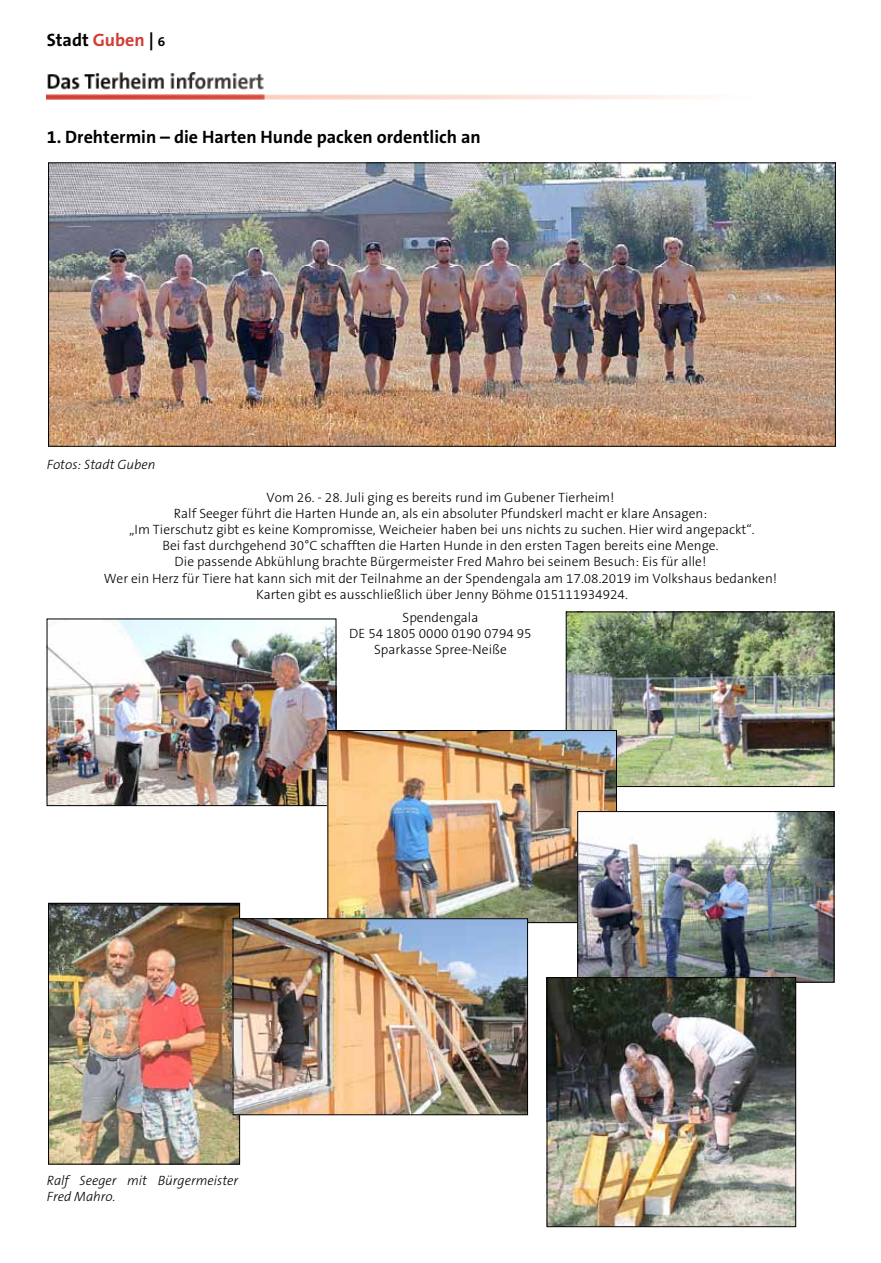
<style>
.page{position:relative;width:881px;height:1263px;background:#fff}
.page>*{position:absolute;margin:0;border:0;box-sizing:border-box;transform-origin:0 0}
.t1{font:700 18px "The Sans B7";color:#000}
.t2{font:300 13.5px/16.2px "The Sans B3";color:#000;text-align:center}
.t3{font:italic 300 13.5px/16.2px "The Sans B3";color:#000}
.s1{color:#d13e37}
.s2{font-size:13.5px}
</style>
<div class="page">
<img style="left:47px;top:72px;width:660px;height:28px">
<img style="left:50px;top:165px;width:783px;height:279px">
<img style="left:49px;top:621px;width:285px;height:183px">
<div style="left:47px;top:619px;width:289px;height:187px;border:1px solid #000"></div>
<img style="left:50px;top:905px;width:188px;height:257px">
<div style="left:48px;top:903px;width:192px;height:261px;border:1px solid #000"></div>
<img style="left:568px;top:614px;width:263px;height:171px">
<div style="left:566px;top:612px;width:267px;height:175px;border:1px solid #000"></div>
<img style="left:329px;top:732px;width:285px;height:189px">
<div style="left:327px;top:730px;width:289px;height:193px;border:1px solid #000"></div>
<img style="left:579px;top:813px;width:252px;height:167px">
<div style="left:577px;top:811px;width:256px;height:171px;border:1px solid #000"></div>
<img style="left:235px;top:920px;width:290px;height:193px">
<div style="left:233px;top:918px;width:294px;height:197px;border:1px solid #000"></div>
<img style="left:548px;top:979px;width:245px;height:246px">
<div style="left:546px;top:977px;width:249px;height:250px;border:1px solid #000"></div>
<h1 class="t1" style="left:47px;top:30px;width:120px">Stadt <span class="s1">Guben</span> | <span class="s2">6</span></h1>
<h1 class="t1" style="left:47px;top:127px;width:435px">1. Drehtermin – die Harten Hunde packen ordentlich an</h1>
<p class="t3" style="left:47px;top:457px;width:110px">Fotos: Stadt Guben</p>
<p class="t2" style="left:104px;top:489px;width:674px">Vom 26. - 28. Juli ging es bereits rund im Gubener Tierheim!<br>Ralf Seeger führt die Harten Hunde an, als ein absoluter Pfundskerl macht er klare Ansagen:<br>„Im Tierschutz gibt es keine Kompromisse, Weicheier haben bei uns nichts zu suchen. Hier wird angepackt“.<br>Bei fast durchgehend 30°C schafften die Harten Hunde in den ersten Tagen bereits eine Menge.<br>Die passende Abkühlung brachte Bürgermeister Fred Mahro bei seinem Besuch: Eis für alle!<br>Wer ein Herz für Tiere hat kann sich mit der Teilnahme an der Spendengala am 17.08.2019 im Volkshaus bedanken!<br>Karten gibt es ausschließlich über Jenny Böhme 015111934924.</p>
<p class="t2" style="left:349px;top:609px;width:184px">Spendengala<br>DE 54 1805 0000 0190 0794 95<br>Sparkasse Spree-Neiße</p>
<p class="t3" style="left:47px;top:1173px;width:193px">Ralf Seeger mit Bürgermeister<br>Fred Mahro.</p>
</div>
